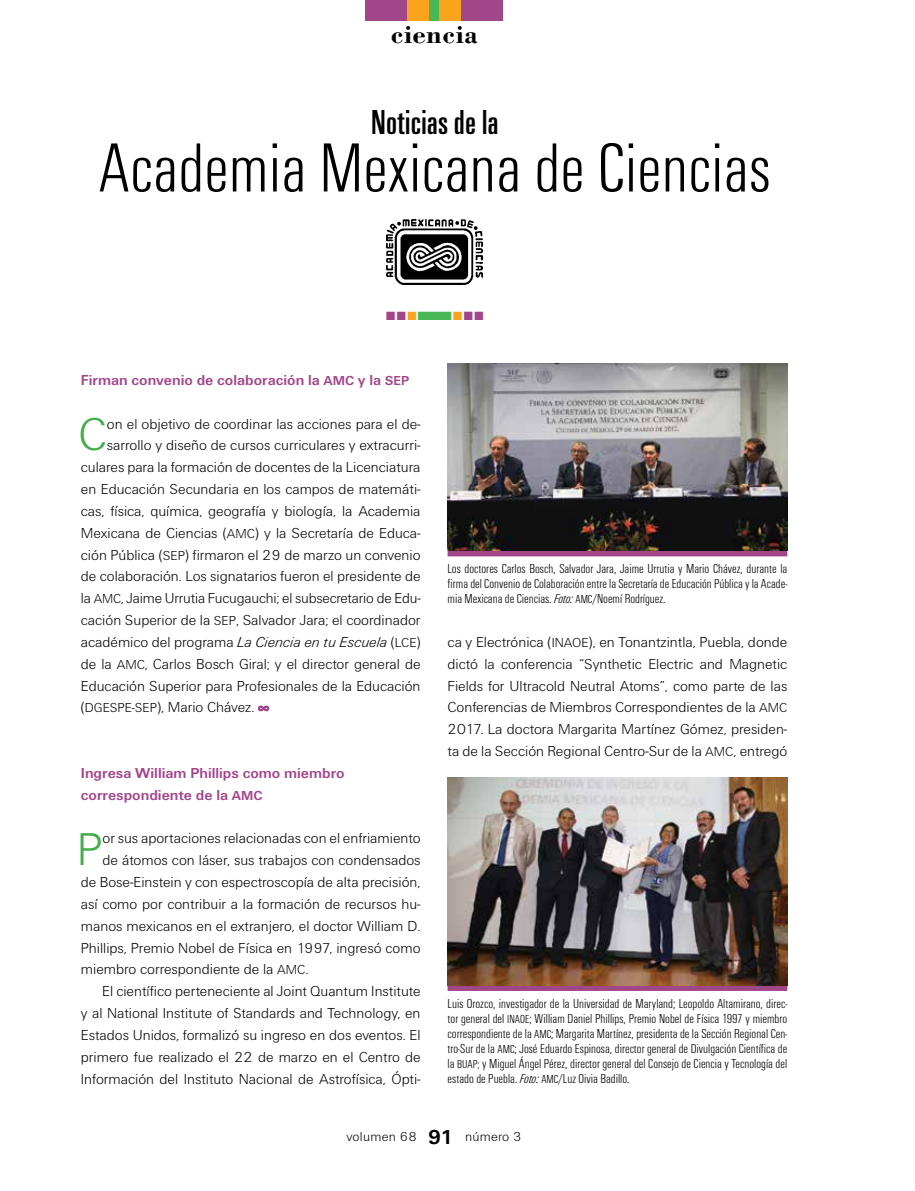
<style>
.page{position:relative;width:915px;height:1191px;background:#fff}
.page>*{position:absolute;margin:0;border:0;box-sizing:border-box;transform-origin:0 0}
.t1{font:300 condensed 72px "Unitus T";color:#000}
.t2{font:300 47.7px "Unitus T";color:#41ad49}
.t3{font:condensed 36px "Unitus T";color:#000}
.t4{font:700 27px "Bodoni";letter-spacing:.02em;color:#000}
.t5{font:300 15px/21.9px "Unitus T";color:#000;text-align:justify}
.t6{font:700 15px/21.8px "Unitus T";color:#a2468a}
.t7{font:300 condensed 13.5px/15px "Unitus T";color:#000;text-align:justify}
.t8{font:300 13.5px "Unitus T";letter-spacing:.02em;color:#000}
.t9{font:12px "Zapf Dingbats ITC";color:#a2468a}
.s1{color:#faa41d}
.s2{color:#4ab757}
.s3{font-size:13.5px}
.s4{font-style:italic}
.s5{color:#a2468a}
.s6{font-size:12px}
.s7{font-weight:700;font-size:21px}
</style>
<div class="page">
<div style="left:460px;top:0;width:43px;height:21px;background:#a2468a"></div>
<div style="left:365px;top:0;width:42px;height:21px;background:#a2468a"></div>
<div style="left:407px;top:0;width:21px;height:21px;background:#faa41d"></div>
<div style="left:428px;top:0;width:11px;height:21px;background:#4ab757"></div>
<div style="left:439px;top:0;width:21px;height:21px;background:#faa41d"></div>
<img style="left:386px;top:220px;width:96px;height:65px">
<svg style="left:257px;top:705px;width:13px;height:7px"></svg>
<div style="left:447px;top:550px;width:340px;height:6px;background:#a2468a"></div>
<div style="left:447px;top:985px;width:340px;height:6px;background:#a2468a"></div>
<img style="left:447px;top:363px;width:340px;height:188px">
<img style="left:447px;top:778px;width:340px;height:207px">
<h3 class="t4" style="left:390px;top:18px;width:89px">ciencia</h3>
<h3 class="t3" style="left:370px;top:101px;width:130px">Noticias de la</h3>
<h1 class="t1" style="left:99px;top:125px;width:673px">Academia Mexicana de Ciencias</h1>
<p class="t9" style="left:386px;top:310px;width:99px">■■<span class="s1">■</span><span class="s2">■</span><span class="s1">■</span>■■</p>
<p class="t6" style="left:81px;top:369px;width:330px">Firman convenio de colaboración la <span class="s3">AMC</span> y la <span class="s3">SEP</span></p>
<h2 class="t2" style="left:78px;top:407px;width:30px">C</h2>
<p class="t5" style="left:107px;top:412px;width:315px">on el objetivo de coordinar las acciones para el de-</p>
<p class="t5" style="left:107px;top:434px;width:315px">sarrollo y diseño de cursos curriculares y extracurri-</p>
<p class="t5" style="left:81px;top:456px;width:341px">culares para la formación de docentes de la Licenciatura</p>
<p class="t5" style="left:81px;top:478px;width:341px">en Educación Secundaria en los campos de matemáti-</p>
<p class="t5" style="left:81px;top:500px;width:341px">cas, física, química, geografía y biología, la Academia</p>
<p class="t5" style="left:81px;top:521px;width:341px">Mexicana de Ciencias (<span class="s3">AMC</span>) y la Secretaría de Educa-</p>
<p class="t5" style="left:81px;top:543px;width:341px">ción Pública (<span class="s3">SEP</span>) firmaron el 29 de marzo un convenio</p>
<p class="t5" style="left:81px;top:565px;width:341px">de colaboración. Los signatarios fueron el presidente de</p>
<p class="t5" style="left:81px;top:587px;width:341px">la <span class="s3">AMC</span>, Jaime Urrutia Fucugauchi; el subsecretario de Edu-</p>
<p class="t5" style="left:81px;top:609px;width:341px">cación Superior de la <span class="s3">SEP</span>, Salvador Jara; el coordinador</p>
<p class="t5" style="left:81px;top:631px;width:341px">académico del programa <span class="s4">La Ciencia en tu Escuela</span> (<span class="s3">LCE</span>)</p>
<p class="t5" style="left:81px;top:652px;width:341px">de la <span class="s3">AMC</span>, Carlos Bosch Giral; y el director general de</p>
<p class="t5" style="left:81px;top:674px;width:341px">Educación Superior para Profesionales de la Educación</p>
<p class="t5" style="left:81px;top:696px;width:189px">(<span class="s3">DGESPE-SEP</span>), Mario Chávez. <span class="s5">∞</span></p>
<p class="t6" style="left:81px;top:762px;width:265px">Ingresa William Phillips como miembro correspondiente de la <span class="s3">AMC</span></p>
<h2 class="t2" style="left:77px;top:821px;width:27px">P</h2>
<p class="t5" style="left:102px;top:827px;width:319px">or sus aportaciones relacionadas con el enfriamiento</p>
<p class="t5" style="left:102px;top:849px;width:319px">de átomos con láser, sus trabajos con condensados</p>
<p class="t5" style="left:81px;top:871px;width:341px">de Bose-Einstein y con espectroscopía de alta precisión,</p>
<p class="t5" style="left:81px;top:892px;width:341px">así como por contribuir a la formación de recursos hu-</p>
<p class="t5" style="left:81px;top:914px;width:341px">manos mexicanos en el extranjero, el doctor William D.</p>
<p class="t5" style="left:81px;top:936px;width:341px">Phillips, Premio Nobel de Física en 1997, ingresó como</p>
<p class="t5" style="left:81px;top:958px;width:229px">miembro correspondiente de la <span class="s3">AMC</span>.</p>
<p class="t5" style="left:102px;top:980px;width:320px">El científico perteneciente al Joint Quantum Institute</p>
<p class="t5" style="left:81px;top:1002px;width:341px">y al National Institute of Standards and Technology, en</p>
<p class="t5" style="left:81px;top:1023px;width:341px">Estados Unidos, formalizó su ingreso en dos eventos. El</p>
<p class="t5" style="left:81px;top:1045px;width:341px">primero fue realizado el 22 de marzo en el Centro de</p>
<p class="t5" style="left:81px;top:1067px;width:341px">Información del Instituto Nacional de Astrofísica, Ópti-</p>
<p class="t7" style="left:447px;top:561px;width:341px">Los doctores Carlos Bosch, Salvador Jara, Jaime Urrutia y Mario Chávez, durante la firma del Convenio de Colaboración entre la Secretaría de Educación Pública y la Acade&shy;mia Mexicana de Ciencias. <span class="s4">Foto:</span> <span class="s6">AMC</span>/Noemí Rodríguez.</p>
<p class="t5" style="left:447px;top:631px;width:341px">ca y Electrónica (<span class="s3">INAOE</span>), en Tonantzintla, Puebla, donde dictó la conferencia “Synthetic Electric and Magnetic Fields for Ultracold Neutral Atoms”, como parte de las Conferencias de Miembros Correspondientes de la <span class="s3">AMC </span>2017. La doctora Margarita Martínez Gómez, presiden&shy;ta de la Sección Regional Centro-Sur de la <span class="s3">AMC</span>, entregó</p>
<p class="t7" style="left:447px;top:995px;width:341px">Luis Orozco, investigador de la Universidad de Maryland; Leopoldo Altamirano, direc&shy;tor general del <span class="s6">INAOE</span>; William Daniel Phillips, Premio Nobel de Física 1997 y miembro correspondiente de la <span class="s6">AMC</span>; Margarita Martínez, presidenta de la Sección Regional Cen&shy;tro-Sur de la <span class="s6">AMC</span>; José Eduardo Espinosa, director general de Divulgación Científica de la <span class="s6">BUAP;</span> y Miguel Ángel Pérez, director general del Consejo de Ciencia y Tecnología del estado de Puebla. <span class="s4">Foto:</span> <span class="s6">AMC</span>/Luz Oivia Badillo.</p>
<p class="t8" style="left:346px;top:1128px;width:177px">volumen 68 <span class="s7">91</span> número 3</p>
</div>
